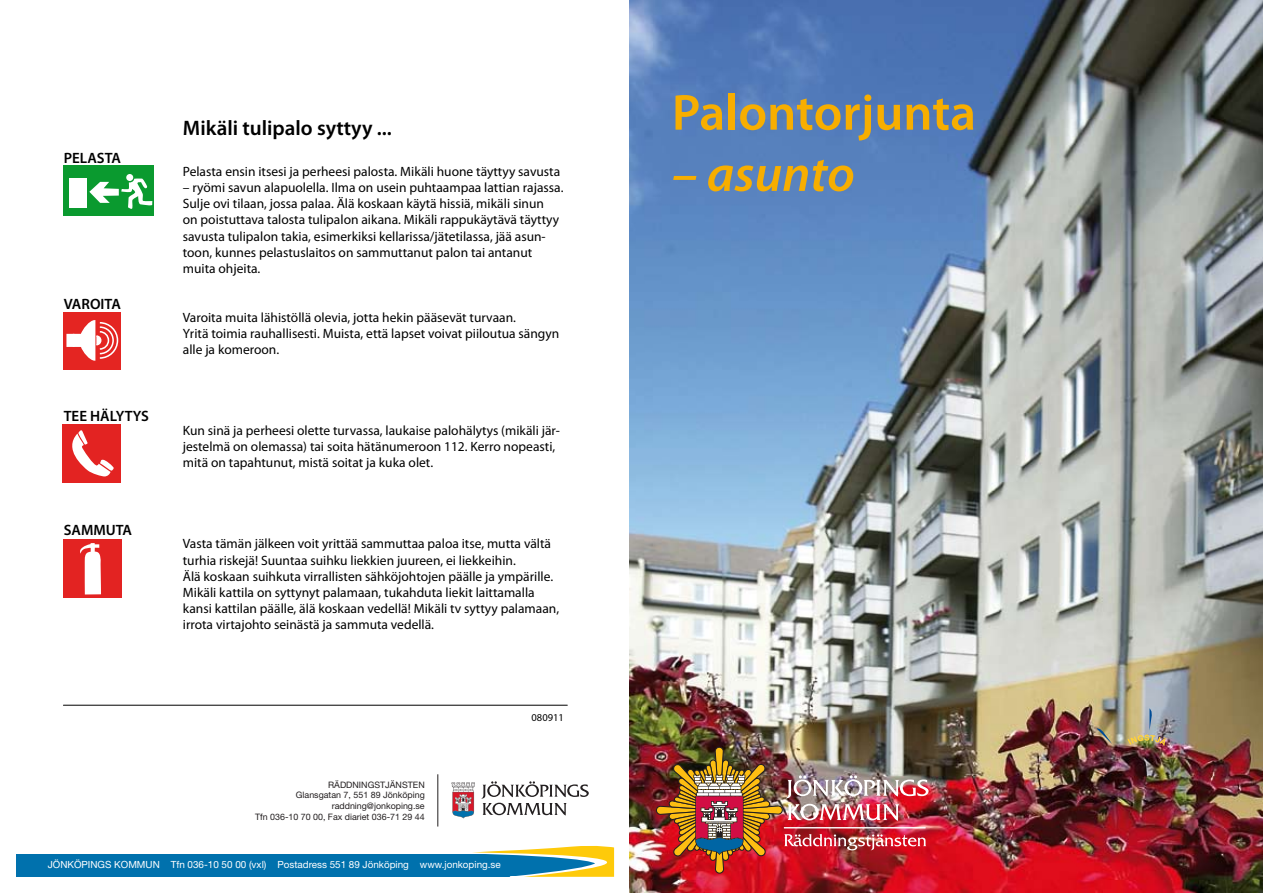
<style>
.page{position:relative;width:1263px;height:893px;background:#fff}
.page>*{position:absolute;margin:0;border:0;box-sizing:border-box;transform-origin:0 0}
.t1{font:600 51px "Myriad Pro";color:#f7ae00}
.t2{font:italic 600 51px "Myriad Pro";color:#f7ae00}
.t3{font:600 21px "Myriad Pro";color:#000}
.t4{font:600 15px "Myriad Pro";color:#000}
.t5{font:13.5px/16.2px "Myriad Pro";color:#000}
.t6{font:10.5px "Myriad Pro";color:#000}
.t7{font:9.9px "Helvetica Neue";color:#fff}
.t8{font:8.85px/10.6px "Helvetica Neue";color:#231f20;text-align:right}
</style>
<div class="page">
<div style="left:64px;top:166px;width:90px;height:50px;background:#0a9a2f"></div>
<div style="left:69px;top:178px;width:18px;height:29px;background:#fff"></div>
<div style="left:126px;top:174px;width:7px;height:7px;background:#fff;border-radius:50%"></div>
<svg style="left:89px;top:178px;width:63px;height:31px"></svg>
<div style="left:64px;top:313px;width:57px;height:57px;background:#e42522"></div>
<div style="left:67px;top:335px;width:7px;height:11px;background:#fff"></div>
<div style="left:66px;top:334px;width:8px;height:13px;border:2px solid #fff"></div>
<svg style="left:72px;top:320px;width:47px;height:41px"></svg>
<img style="left:629px;top:0;width:634px;height:893px">
<hr style="left:63px;top:705px;width:504px;height:1px;background:#000">
<svg style="left:1096px;top:727px;width:16px;height:17px"></svg>
<svg style="left:1127px;top:708px;width:39px;height:38px"></svg>
<div style="left:63px;top:539px;width:59px;height:58px;background:#e32322"></div>
<svg style="left:80px;top:543px;width:21px;height:51px"></svg>
<div style="left:63px;top:424px;width:58px;height:59px;background:#e32322"></div>
<svg style="left:72px;top:430px;width:42px;height:46px"></svg>
<div style="left:656px;top:806px;width:63px;height:8px;background:#fdbe12;border-radius:4px"></div>
<div style="left:656px;top:806px;width:64px;height:9px;border:1px solid #231f20;border-radius:4px"></div>
<div style="left:715px;top:810px;width:8px;height:63px;background:#fdbe12;border-radius:4px"></div>
<div style="left:715px;top:810px;width:9px;height:64px;border:1px solid #231f20;border-radius:4px"></div>
<div style="left:719px;top:806px;width:63px;height:8px;background:#fdbe12;border-radius:4px"></div>
<div style="left:719px;top:805px;width:64px;height:10px;border:1px solid #231f20;border-radius:4px"></div>
<div style="left:715px;top:747px;width:8px;height:63px;background:#fdbe12;border-radius:4px"></div>
<div style="left:715px;top:747px;width:9px;height:64px;border:1px solid #231f20;border-radius:4px"></div>
<img style="left:787px;top:804px;width:112px;height:17px">
<img style="left:785px;top:775px;width:143px;height:23px">
<img style="left:784px;top:834px;width:142px;height:16px">
<hr style="left:784px;top:827px;width:141px;height:1px;background:#fff">
<img style="left:669px;top:759px;width:101px;height:103px">
<div style="left:17px;top:854px;width:596px;height:23px;background:#0071ad"></div>
<svg style="left:473px;top:845px;width:142px;height:32px"></svg>
<svg style="left:437px;top:774px;width:152px;height:53px"></svg>
<hr style="left:438px;top:774px;width:1px;height:52px;background:#231f20">
<p class="t4" style="left:64px;top:148px;width:59px">PELASTA</p>
<p class="t4" style="left:64px;top:295px;width:59px">VAROITA</p>
<p class="t4" style="left:64px;top:406px;width:87px">TEE HÄLYTYS</p>
<p class="t4" style="left:64px;top:520px;width:70px">SAMMUTA</p>
<h2 class="t3" style="left:183px;top:114px;width:210px">Mikäli tulipalo syttyy ...</h2>
<p class="t5" style="left:183px;top:163px;width:379px">Pelasta ensin itsesi ja perheesi palosta. Mikäli huone täyttyy savusta</p>
<p class="t5" style="left:183px;top:179px;width:382px">– ryömi savun alapuolella. Ilma on usein puhtaampaa lattian rajassa.<br>Sulje ovi tilaan, jossa palaa. Älä koskaan käytä hissiä, mikäli sinun<br>on poistuttava talosta tulipalon aikana. Mikäli rappukäytävä täyttyy savusta tulipalon takia, esimerkiksi kellarissa/jätetilassa, jää asun&shy;toon, kunnes pelastuslaitos on sammuttanut palon tai antanut muita ohjeita.</p>
<p class="t5" style="left:183px;top:309px;width:378px">Varoita muita lähistöllä olevia, jotta hekin pääsevät turvaan.<br>Yritä toimia rauhallisesti. Muista, että lapset voivat piiloutua sängyn alle ja komeroon.</p>
<p class="t5" style="left:183px;top:422px;width:379px">Kun sinä ja perheesi olette turvassa, laukaise palohälytys (mikäli jär&shy;jestelmä on olemassa) tai soita hätänumeroon 112. Kerro nopeasti, mitä on tapahtunut, mistä soitat ja kuka olet.</p>
<p class="t5" style="left:183px;top:535px;width:378px">Vasta tämän jälkeen voit yrittää sammuttaa paloa itse, mutta vältä turhia riskejä! Suuntaa suihku liekkien juureen, ei liekkeihin.<br>Älä koskaan suihkuta virrallisten sähköjohtojen päälle ja ympärille.<br>Mikäli kattila on syttynyt palamaan, tukahduta liekit laittamalla kansi kattilan päälle, älä koskaan vedellä! Mikäli tv syttyy palamaan, irrota virtajohto seinästä ja sammuta vedellä.</p>
<p class="t6" style="left:531px;top:711px;width:34px">080911</p>
<p class="t8" style="left:255px;top:779px;width:171px">RÄDDNINGSTJÄNSTEN<br>Glansgatan 7, 551 89 Jönköping raddning@jonkoping.se<br>Tfn 036-10 70 00, Fax diariet 036-71 29 44</p>
<p class="t7" style="left:48px;top:859px;width:455px">JÖNKÖPINGS KOMMUN Tfn 036-10 50 00 (vxl) Postadress 551 89 Jönköping www.jonkoping.se</p>
<h1 class="t1" style="left:672px;top:80px;width:306px">Palontorjunta</h1>
<h1 class="t2" style="left:672px;top:141px;width:184px">– asunto</h1>
</div>
